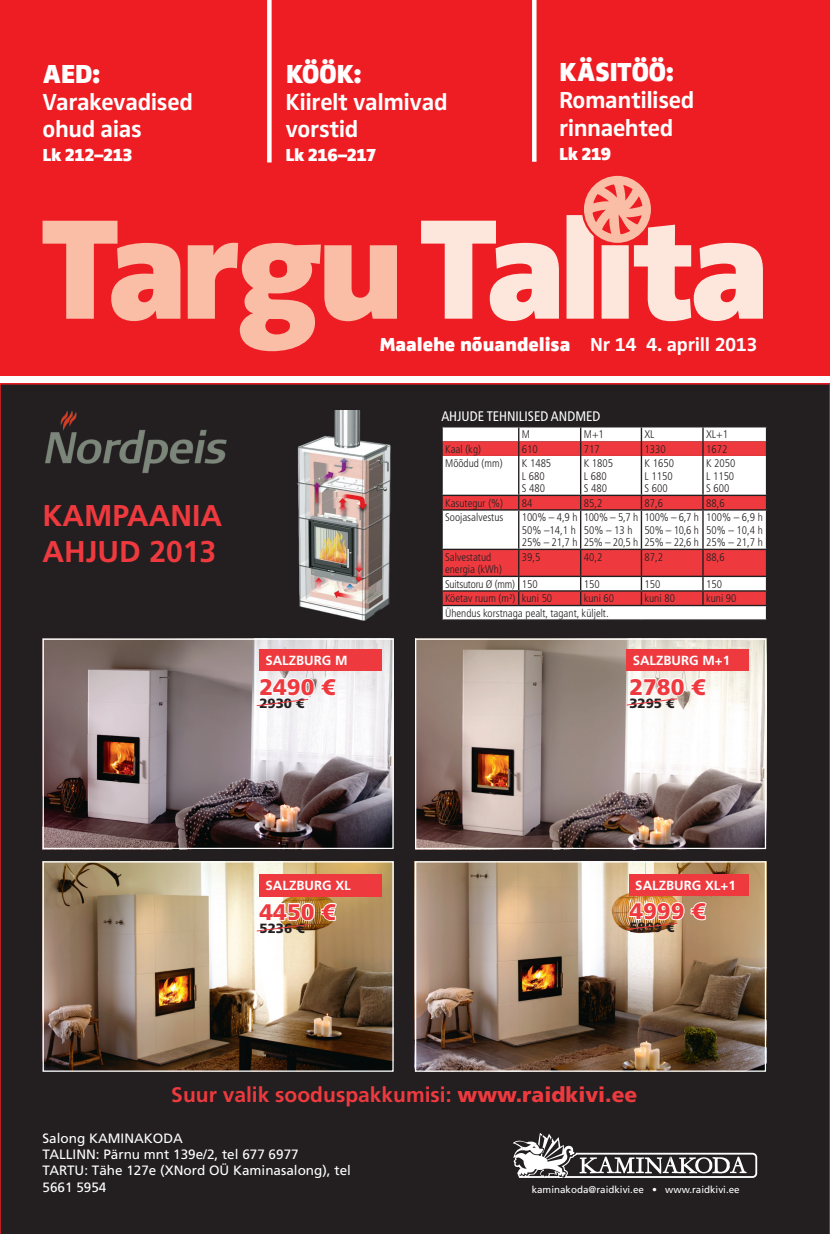
<style>
.page{position:relative;width:830px;height:1234px;background:#fff}
.page>*{position:absolute;margin:0;border:0;box-sizing:border-box;transform-origin:0 0}
.t1{font:700 30px/36px "Frutiger";color:#ee3a3f}
.t2{font:900 27px "Zwo Pro";letter-spacing:-.01em;color:#fff}
.t3{font:700 24px/27px "Zwo Pro";letter-spacing:-.02em;color:#fff}
.t4{font:900 22.5px "Frutiger";color:#ee3a3f}
.t5{font:700 21px "Frutiger";color:#ee3a3f}
.t6{font:900 19.5px "Zwo Pro";letter-spacing:-.005em;color:#fff}
.t7{font:900 18px "Zwo Pro";letter-spacing:-.035em;color:#fff}
.t8{font:condensed 13.8px "Frutiger LT Std";color:#fff}
.t9{font:13.5px/16.2px "Frutiger";color:#fff}
.t10{font:900 13.35px "Frutiger";color:#231f20}
.t11{font:700 13.2px "Frutiger";color:#fff}
.t12{font:300 condensed 11.1px/12.5px "Frutiger LT Std";color:#231f20}
.t13{font:300 condensed 11.1px/12.5px "Frutiger LT Std";letter-spacing:-.02em;color:#231f20}
.t14{font:9.9px "Frutiger";color:#fff}
.s1{font-family:"Frutiger LT Std"}
.s2{font-weight:700}
.s3{font-weight:900}
</style>
<div class="page">
<div style="left:0;top:0;width:829px;height:375px;background:#ee1d23"></div>
<svg style="left:43px;top:221px;width:354px;height:130px"></svg>
<svg style="left:421px;top:176px;width:341px;height:145px"></svg>
<div style="left:285px;top:61px;width:210px;height:123px;background:#ee1d23"></div>
<div style="left:531px;top:0;width:5px;height:162px;background:#fff"></div>
<svg style="left:267px;top:0;width:4px;height:162px"></svg>
<img style="left:0;top:383px;width:829px;height:850px">
<h2 class="t2" style="left:43px;top:57px;width:59px">AED:</h2>
<h3 class="t3" style="left:43px;top:88px;width:152px">Varakevadised ohud aias</h3>
<h3 class="t7" style="left:43px;top:144px;width:92px">Lk 212–213</h3>
<h2 class="t2" style="left:285px;top:57px;width:77px">KÖÖK:</h2>
<h3 class="t3" style="left:285px;top:88px;width:164px">Kiirelt valmivad vorstid</h3>
<h3 class="t7" style="left:285px;top:144px;width:92px">Lk 216–217</h3>
<h2 class="t2" style="left:559px;top:56px;width:116px">KÄSITÖÖ:</h2>
<h3 class="t3" style="left:558px;top:87px;width:137px">Romantilised rinnaehted</h3>
<h3 class="t7" style="left:558px;top:143px;width:54px">Lk 219</h3>
<h1 class="t1" style="left:43px;top:498px;width:181px">KAMPAANIA<br>AHJUD 2013</h1>
<p class="t11" style="left:265px;top:653px;width:84px">SALZBURG M</p>
<h3 class="t4" style="left:259px;top:673px;width:77px">2490 <span class="s1">€</span></h3>
<p class="t10" style="left:259px;top:695px;width:47px">2930 <span class="s1">€</span></p>
<h3 class="t6" style="left:379px;top:333px;width:379px">Maalehe nõuandelisa <span class="s2">Nr 14 4. aprill 2013</span></h3>
<p class="t8" style="left:441px;top:407px;width:160px">AHJUDE TEHNILISED ANDMED</p>
<p class="t12" style="left:521px;top:428px;width:10px">M</p>
<p class="t12" style="left:583px;top:428px;width:22px">M+1</p>
<p class="t12" style="left:644px;top:428px;width:12px">XL</p>
<p class="t12" style="left:705px;top:428px;width:23px">XL+1</p>
<p class="t12" style="left:445px;top:443px;width:37px">Kaal (kg)</p>
<p class="t12" style="left:521px;top:443px;width:17px">610</p>
<p class="t12" style="left:583px;top:443px;width:17px">717</p>
<p class="t12" style="left:644px;top:443px;width:23px">1330</p>
<p class="t12" style="left:705px;top:443px;width:23px">1672</p>
<p class="t12" style="left:445px;top:457px;width:59px">Mõõdud (mm)</p>
<p class="t12" style="left:521px;top:457px;width:31px">K 1485<br>L 680<br>S 480</p>
<p class="t12" style="left:583px;top:457px;width:31px">K 1805<br>L 680<br>S 480</p>
<p class="t12" style="left:644px;top:457px;width:31px;text-align:justify">K 1650<br>L 1150<br>S 600</p>
<p class="t12" style="left:705px;top:457px;width:31px;text-align:justify">K 2050<br>L 1150<br>S 600</p>
<p class="t12" style="left:445px;top:497px;width:59px">Kasutegur (%)</p>
<p class="t12" style="left:521px;top:497px;width:12px">84</p>
<p class="t12" style="left:583px;top:497px;width:20px">85,2</p>
<p class="t12" style="left:644px;top:497px;width:20px">87,6</p>
<p class="t12" style="left:705px;top:497px;width:20px">88,6</p>
<p class="t12" style="left:445px;top:511px;width:60px">Soojasalvestus</p>
<p class="t12" style="left:521px;top:511px;width:57px">100% – 4,9 h<br>50% –14,1 h<br>25% – 21,7 h</p>
<p class="t13" style="left:583px;top:511px;width:56px">100% – 5,7 h<br>50% – 13 h<br>25% – 20,5 h</p>
<p class="t12" style="left:644px;top:511px;width:56px;text-align:justify">100% – 6,7 h 50% – 10,6 h 25% – 22,6 h</p>
<p class="t12" style="left:705px;top:511px;width:58px;text-align:justify">100% – 6,9 h 50% – 10,4 h 25% – 21,7 h</p>
<p class="t12" style="left:445px;top:550px;width:58px">Salvestatud energia (kWh)</p>
<p class="t12" style="left:521px;top:550px;width:20px">39,5</p>
<p class="t12" style="left:583px;top:550px;width:20px">40,2</p>
<p class="t12" style="left:644px;top:550px;width:20px">87,2</p>
<p class="t12" style="left:705px;top:550px;width:20px">88,6</p>
<p class="t13" style="left:445px;top:577px;width:94px">Suitsutoru Ø (mm) 150</p>
<p class="t12" style="left:583px;top:577px;width:17px">150</p>
<p class="t12" style="left:644px;top:577px;width:17px">150</p>
<p class="t12" style="left:705px;top:577px;width:17px">150</p>
<p class="t12" style="left:445px;top:592px;width:109px">Köetav ruum (m²) kuni 50</p>
<p class="t12" style="left:583px;top:592px;width:32px">kuni 60</p>
<p class="t12" style="left:644px;top:592px;width:32px">kuni 80</p>
<p class="t12" style="left:705px;top:592px;width:32px">kuni 90</p>
<p class="t12" style="left:445px;top:607px;width:165px">Ühendus korstnaga pealt, tagant, küljelt.</p>
<p class="t11" style="left:632px;top:653px;width:99px">SALZBURG M+1</p>
<h3 class="t4" style="left:629px;top:673px;width:77px">2780 <span class="s1">€</span></h3>
<p class="t10" style="left:629px;top:695px;width:46px">3295 <span class="s1">€</span></p>
<p class="t11" style="left:265px;top:877px;width:87px">SALZBURG XL</p>
<h3 class="t4" style="left:259px;top:898px;width:77px">4450 <span class="s1">€</span></h3>
<p class="t10" style="left:259px;top:920px;width:46px">5236 <span class="s1">€</span></p>
<p class="t11" style="left:635px;top:877px;width:102px">SALZBURG XL+1</p>
<h3 class="t4" style="left:629px;top:897px;width:77px">4999 <span class="s1">€</span></h3>
<p class="t10" style="left:629px;top:919px;width:46px">5899 <span class="s1">€</span></p>
<h3 class="t5" style="left:171px;top:1081px;width:467px">Suur valik sooduspakkumisi: <span class="s3">www.raidkivi.ee</span></h3>
<p class="t9" style="left:43px;top:1129px;width:310px">Salong KAMINAKODA<br>TALLINN: Pärnu mnt 139e/2, tel 677 6977<br>TARTU: Tähe 127e (XNord OÜ Kaminasalong), tel<br>5661 5954</p>
<p class="t14" style="left:531px;top:1183px;width:209px">kaminakoda@raidkivi.ee • www.raidkivi.ee</p>
</div>
